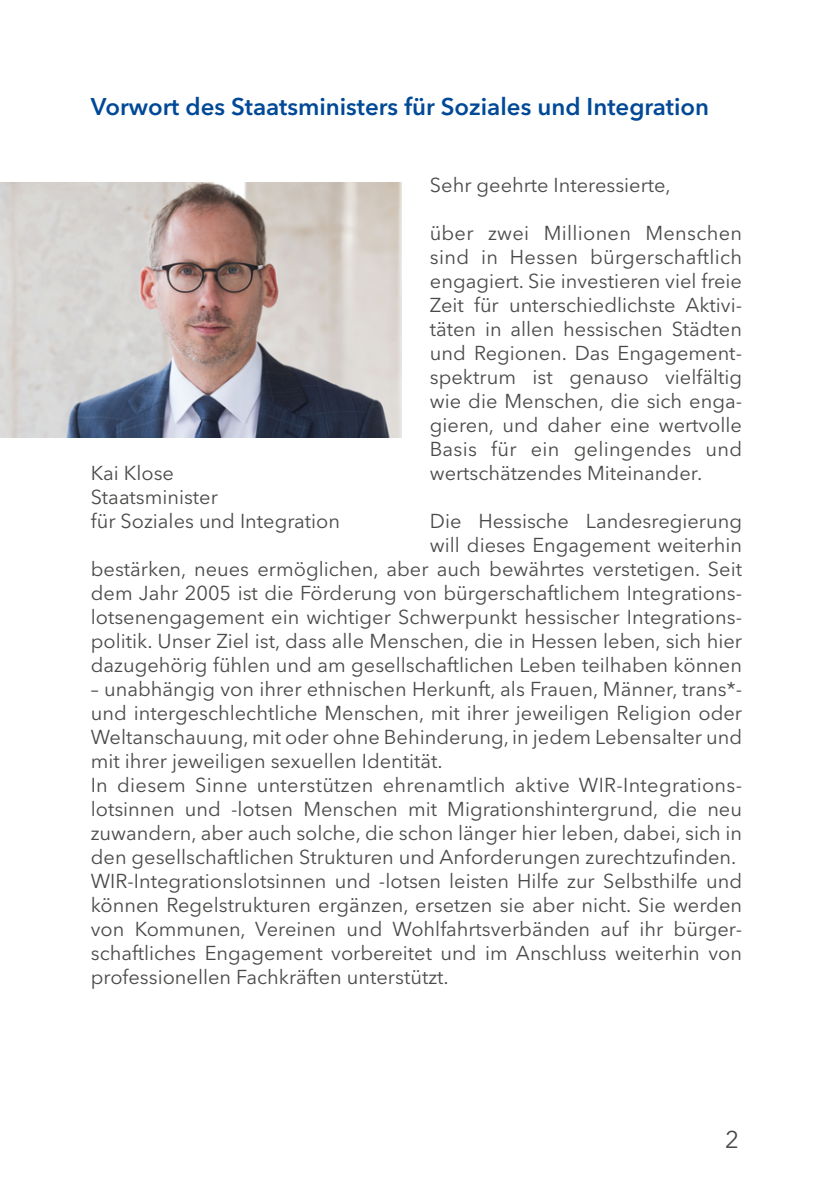
<style>
.page{position:relative;width:840px;height:1191px;background:#fff}
.page>*{position:absolute;margin:0;border:0;box-sizing:border-box;transform-origin:0 0}
.Zwischenhead_1{font:600 24px "Avenir Next LT Pro";color:#004996}
.t1{font:24px "Avenir Next LT Pro";color:#4a4a49}
.Fliesstext{font:20px/24px "Avenir Next LT Pro";color:#4a4a49;text-align:justify}
</style>
<div class="page">
<img style="left:0;top:182px;width:401px;height:255px">
<h2 class="Zwischenhead_1" style="left:91px;top:92px;width:619px">Vorwort des Staatsministers für Soziales und Integration</h2>
<p class="Fliesstext" style="left:429px;top:173px;width:242px">Sehr geehrte Interessierte,</p>
<p class="Fliesstext" style="left:429px;top:221px;width:313px">über zwei Millionen Menschen sind in Hessen bürgerschaftlich engagiert. Sie investieren viel freie Zeit für unterschiedlichste Aktivi&shy;täten in allen hessischen Städten und Regionen. Das Engagement&shy;spektrum ist genauso vielfältig wie die Menschen, die sich enga&shy;gieren, und daher eine wertvolle Basis für ein gelingendes und wertschätzendes Miteinander.</p>
<p class="Fliesstext" style="left:91px;top:509px;width:652px;text-align:right">Die Hessische Landesregierung<br>will dieses Engagement weiterhin<br>bestärken, neues ermöglichen, aber auch bewährtes verstetigen. Seit dem Jahr 2005 ist die Förderung von bürgerschaftlichem Integrations&shy;lotsenengagement ein wichtiger Schwerpunkt hessischer Integrations&shy;politik. Unser Ziel ist, dass alle Menschen, die in Hessen leben, sich hier dazugehörig fühlen und am gesellschaftlichen Leben teilhaben können</p>
<p class="Fliesstext" style="left:91px;top:677px;width:652px">– unabhängig von ihrer ethnischen Herkunft, als Frauen, Männer, trans*- und intergeschlechtliche Menschen, mit ihrer jeweiligen Religion oder Weltanschauung, mit oder ohne Behinderung, in jedem Lebensalter und mit ihrer jeweiligen sexuellen Identität.</p>
<p class="Fliesstext" style="left:91px;top:773px;width:652px">In diesem Sinne unterstützen ehrenamtlich aktive WIR-Integrations&shy;lotsinnen und -lotsen Menschen mit Migrationshintergrund, die neu zuwandern, aber auch solche, die schon länger hier leben, dabei, sich in den gesellschaftlichen Strukturen und Anforderungen zurechtzufinden.</p>
<p class="Fliesstext" style="left:91px;top:869px;width:652px">WIR-Integrationslotsinnen und -lotsen leisten Hilfe zur Selbsthilfe und können Regelstrukturen ergänzen, ersetzen sie aber nicht. Sie werden von Kommunen, Vereinen und Wohlfahrtsverbänden auf ihr bürger&shy;schaftliches Engagement vorbereitet und im Anschluss weiterhin von professionellen Fachkräften unterstützt.</p>
<p class="Fliesstext" style="left:91px;top:461px;width:85px">Kai Klose</p>
<p class="Fliesstext" style="left:91px;top:485px;width:129px">Staatsminister</p>
<p class="Fliesstext" style="left:91px;top:509px;width:250px">für Soziales und Integration</p>
<p class="t1" style="left:725px;top:1125px;width:15px">2</p>
</div>
